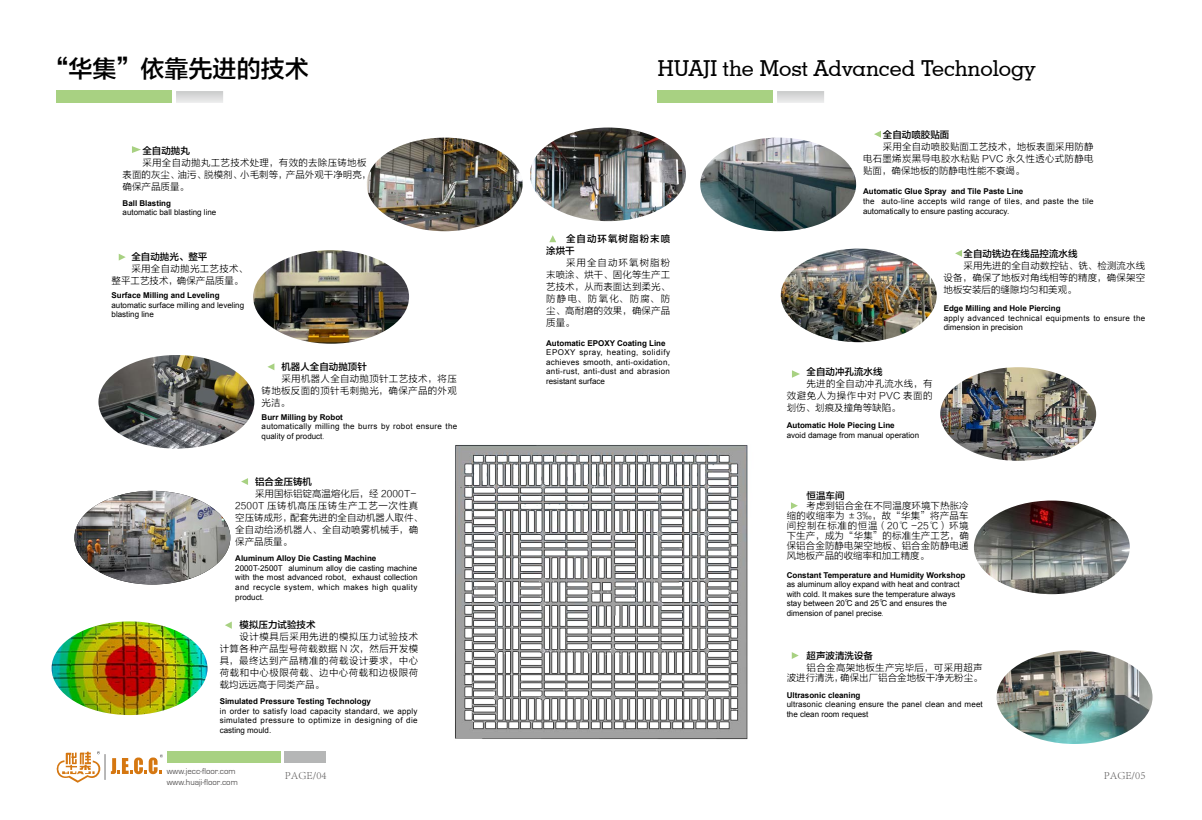
<style>
.page{position:relative;width:1202px;height:820px;background:#fff}
.page>*{position:absolute;margin:0;border:0;box-sizing:border-box;transform-origin:0 0}
.t1{font:24px "FZLTZHK GBK1 0";color:#000}
.t2{font:500 22px "Geometric Slab 703 BT";color:#000}
.t3{font:300 11.1px "Adobe Song Std";color:#595757}
.t4{font:9.5px/12px "FZLTXHK";letter-spacing:.01em;color:#000;text-align:justify}
.t5{font:9.5px "FZLTZHK GBK1 0";color:#000}
.t6{font:9.5px/12px "FZLTZHK GBK1 0";letter-spacing:.105em;color:#000}
.t7{font:8.7px/10.4px "Eurostile";color:#595757}
.t8{font:8px/9.6px "Arial";color:#000}
.t9{font:700 8px "Arial";color:#000}
.t10{font:8px/9.6px "Arial";letter-spacing:.035em;color:#000}
.t11{font:8px/9.6px "Arial";letter-spacing:.04em;color:#000}
.s1{font-family:"Adobe Song Std";font-weight:300}
.s2{font-family:"FZHTJW GB1 0"}
</style>
<div class="page">
<svg style="left:56px;top:751px;width:107px;height:31px"></svg>
<div style="left:57px;top:91px;width:115px;height:12px;background:#a8d182"></div>
<img style="left:455px;top:445px;width:293px;height:295px">
<img style="left:700px;top:137px;width:156px;height:94px">
<img style="left:940px;top:367px;width:156px;height:93px">
<img style="left:781px;top:248px;width:156px;height:94px">
<img style="left:974px;top:500px;width:156px;height:94px">
<img style="left:997px;top:650px;width:155px;height:93px">
<img style="left:367px;top:137px;width:156px;height:94px">
<div style="left:658px;top:91px;width:115px;height:12px;background:#a8d182"></div>
<img style="left:253px;top:250px;width:156px;height:93px">
<svg style="left:119px;top:254px;width:7px;height:6px"></svg>
<svg style="left:132px;top:146px;width:9px;height:7px"></svg>
<img style="left:74px;top:490px;width:156px;height:94px">
<svg style="left:241px;top:478px;width:7px;height:7px"></svg>
<img style="left:52px;top:621px;width:155px;height:93px">
<svg style="left:225px;top:621px;width:7px;height:7px"></svg>
<img style="left:530px;top:127px;width:156px;height:94px">
<svg style="left:549px;top:235px;width:7px;height:7px"></svg>
<svg style="left:874px;top:131px;width:7px;height:6px"></svg>
<svg style="left:955px;top:250px;width:7px;height:7px"></svg>
<svg style="left:792px;top:370px;width:8px;height:7px"></svg>
<svg style="left:791px;top:502px;width:7px;height:7px"></svg>
<svg style="left:792px;top:652px;width:7px;height:6px"></svg>
<img style="left:98px;top:355px;width:156px;height:93px">
<svg style="left:267px;top:363px;width:7px;height:7px"></svg>
<div style="left:167px;top:751px;width:113px;height:11px;background:#a8d182"></div>
<div style="left:285px;top:751px;width:41px;height:11px;background:#b5b6b6"></div>
<h1 class="t1" style="left:45px;top:56px;width:265px">“华集”依靠先进的技术</h1>
<h2 class="t2" style="left:658px;top:54px;width:379px">HUAJI the Most Advanced Technology</h2>
<p class="t5" style="left:142px;top:146px;width:49px">全自动抛丸</p>
<p class="t4" style="left:123px;top:157px;width:250px;text-align:left;text-indent:20px">采用全自动抛丸工艺技术处理，有效的去除压铸地板表面的灰尘、油污、脱模剂、小毛刺等，产品外观干净明亮，确保产品质量。</p>
<p class="t9" style="left:123px;top:198px;width:50px">Ball Blasting</p>
<p class="t8" style="left:123px;top:208px;width:95px">automatic ball blasting line</p>
<p class="t5" style="left:131px;top:252px;width:77px">全自动抛光、整平</p>
<p class="t4" style="left:112px;top:263px;width:138px;text-indent:20px">采用全自动抛光工艺技术、整平工艺技术，确保产品质量。</p>
<p class="t9" style="left:112px;top:290px;width:110px">Surface Milling and Leveling</p>
<p class="t8" style="left:112px;top:300px;width:134px">automatic surface milling and leveling blasting line</p>
<p class="t5" style="left:281px;top:361px;width:87px">机器人全自动抛顶针</p>
<p class="t4" style="left:262px;top:373px;width:197px;text-indent:20px">采用机器人全自动抛顶针工艺技术，将压铸地板反面的顶针毛刺抛光，确保产品的外观光洁。</p>
<p class="t9" style="left:262px;top:411px;width:83px">Burr Milling by Robot</p>
<p class="t10" style="left:262px;top:422px;width:197px">automatically milling the burrs by robot ensure the quality of product<span class="s1">.</span></p>
<p class="t5" style="left:255px;top:476px;width:58px">铝合金压铸机</p>
<p class="t4" style="left:235px;top:487px;width:189px;text-align:left;text-indent:20px">采用国标铝锭高温熔化后，经 2000T-<br>2500T 压铸机高压压铸生产工艺一次性真空压铸成形，配套先进的全自动机器人取件、全自动给汤机器人、全自动喷雾机械手，确保产品质量。</p>
<p class="t9" style="left:235px;top:553px;width:143px">Aluminum Alloy Die Casting Machine</p>
<p class="t8" style="left:235px;top:563px;width:184px;text-align:justify">2000T-2500T aluminum alloy die casting machine with the most advanced robot, exhaust collection and recycle system, which makes high quality product.</p>
<p class="t5" style="left:240px;top:619px;width:77px">模拟压力试验技术</p>
<p class="t4" style="left:220px;top:630px;width:200px;text-indent:20px">设计模具后采用先进的模拟压力试验技术计算各种产品型号荷载数据 N 次，然后开发模具，最终达到产品精准的荷载设计要求，中心荷载和中心极限荷载、边中心荷载和边极限荷载均远远高于同类产品。</p>
<p class="t9" style="left:220px;top:695px;width:153px">Simulated Pressure Testing Technology</p>
<p class="t8" style="left:220px;top:705px;width:199px;text-align:justify">in order to satisfy load capacity standard, we apply simulated pressure to optimize in designing of die casting mould.</p>
<p class="t6" style="left:546px;top:233px;width:125px;text-indent:20px">全自动环氧树脂粉末喷涂烘干</p>
<p class="t4" style="left:546px;top:257px;width:126px;text-indent:20px">采用全自动环氧树脂粉末喷涂、烘干、固化等生产工艺技术，从而表面达到柔光、防静电、防氧化、防腐、防尘、高耐磨的效果，确保产品质量。</p>
<p class="t9" style="left:546px;top:337px;width:121px">Automatic EPOXY Coating Line</p>
<p class="t8" style="left:546px;top:347px;width:125px;text-align:justify">EPOXY spray, heating, solidify achieves smooth, anti-oxidation, anti-rust, anti-dust and abrasion resistant surface</p>
<p class="t5" style="left:883px;top:129px;width:68px">全自动喷胶贴面</p>
<p class="t4" style="left:863px;top:140px;width:232px;text-indent:20px">采用全自动喷胶贴面工艺技术，地板表面采用防静电石墨烯炭黑导电胶水粘贴 PVC 永久性透心式防静电贴面，确保地板的防静电性能不衰竭。</p>
<p class="t9" style="left:863px;top:186px;width:162px">Automatic Glue Spray and Tile Paste Line</p>
<p class="t10" style="left:863px;top:196px;width:232px">the auto-line accepts wild range of tiles, and paste the tile automatically to ensure pasting accuracy.</p>
<p class="t5" style="left:963px;top:248px;width:115px">全自动铣边在线品控流水线</p>
<p class="t4" style="left:944px;top:259px;width:203px;text-indent:20px">采用先进的全自动数控钻、铣、检测流水线设备，确保了地板对角线相等的精度，确保架空地板安装后的缝隙均匀和美观。</p>
<p class="t9" style="left:944px;top:303px;width:118px">Edge Milling and Hole Piercing</p>
<p class="t11" style="left:944px;top:313px;width:203px">apply advanced technical equipments to ensure the dimension in precision</p>
<p class="t5" style="left:806px;top:367px;width:77px">全自动冲孔流水线</p>
<p class="t4" style="left:787px;top:378px;width:147px;text-indent:20px">先进的全自动冲孔流水线，有效避免人为操作中对 PVC 表面的划伤、划痕及撞角等缺陷。</p>
<p class="t9" style="left:787px;top:420px;width:110px">Automatic Hole Piecing Line</p>
<p class="t8" style="left:787px;top:430px;width:134px">avoid damage from manual operation</p>
<p class="t5" style="left:806px;top:490px;width:39px">恒温车间</p>
<p class="t4" style="left:787px;top:500px;width:184px;line-height:10px;text-indent:20px">考虑到铝合金在不同温度环境下热胀冷缩的收缩率为 ±3‰，故“华集”将产品车间控制在标准的恒温（20℃ -25℃）环境下生产，成为“华集”的标准生产工艺，确保铝合金防静电架空地板、铝合金防静电通风地板产品的收缩率和加工精度。</p>
<p class="t9" style="left:787px;top:569px;width:180px">Constant Temperature and Humidity Workshop</p>
<p class="t8" style="left:787px;top:579px;width:174px">as aluminum alloy expand with heat and contract with cold. It makes sure the temperature always stay between 20<span class="s2">℃</span> and 25<span class="s2">℃</span> and ensures the dimension of panel precise<span class="s1">.</span></p>
<p class="t5" style="left:806px;top:649px;width:68px">超声波清洗设备</p>
<p class="t4" style="left:787px;top:662px;width:198px;line-height:10px;text-align:right">铝合金高架地板生产完毕后，可采用超声<br>波进行清洗，确保出厂铝合金地板干净无粉尘。</p>
<p class="t9" style="left:787px;top:689px;width:75px">Ultrasonic cleaning</p>
<p class="t8" style="left:787px;top:699px;width:198px">ultrasonic cleaning ensure the panel clean and meet the clean room request</p>
<p class="t7" style="left:167px;top:765px;width:73px">www.jecc-floor.com www.huaji-floor.com</p>
<p class="t3" style="left:285px;top:769px;width:43px">PAGE/04</p>
<p class="t3" style="left:1104px;top:769px;width:43px">PAGE/05</p>
</div>
